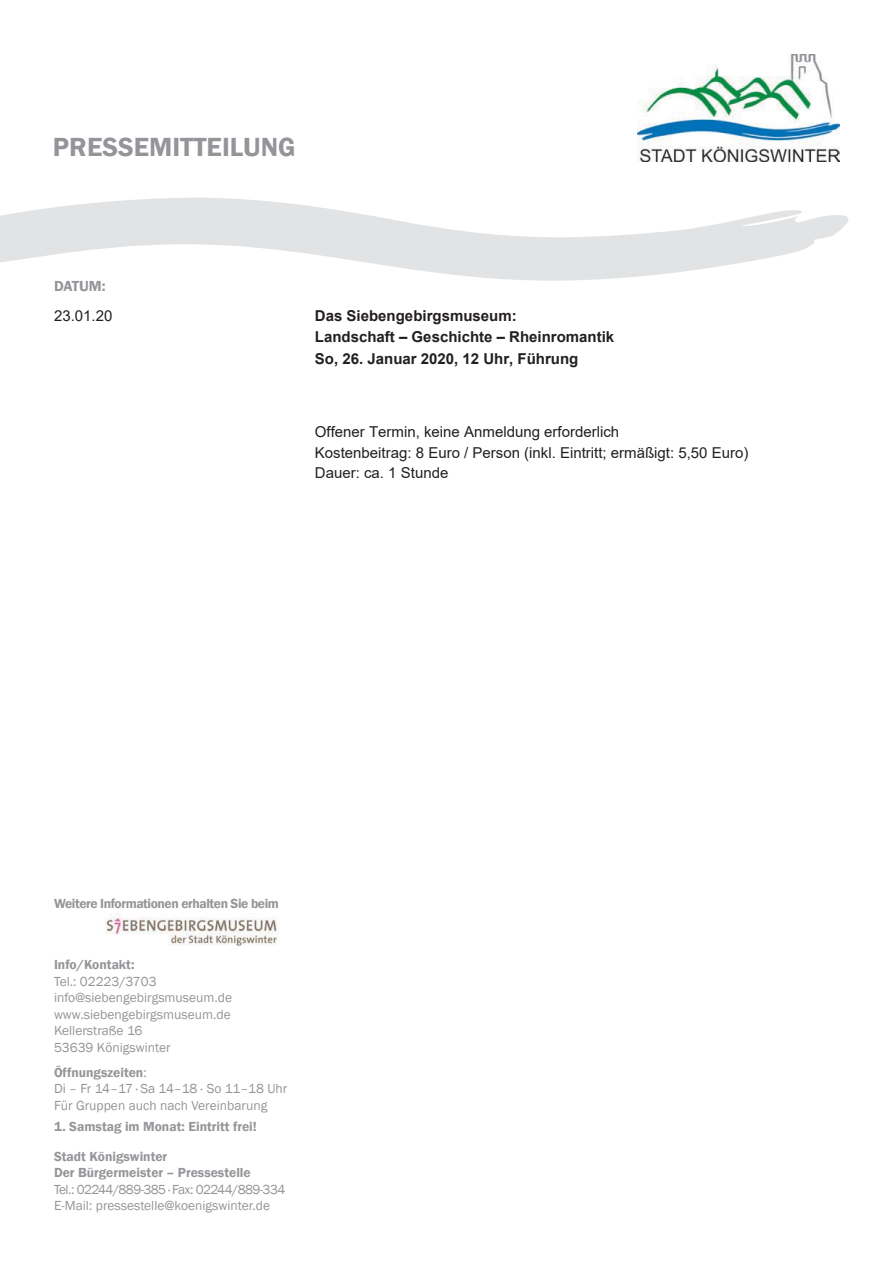
<style>
.page{position:relative;width:893px;height:1263px;background:#fff}
.page>*{position:absolute;margin:0;border:0;box-sizing:border-box;transform-origin:0 0}
.t1{font:600 27px "Franklin Gothic";color:#939598}
.t2{font:15px/20.4px "Arial";color:#231f20}
.t3{font:700 15px/21.5px "Arial";color:#231f20}
.t4{font:600 15px "Franklin Gothic";letter-spacing:-.01em;color:#939598}
.t5{font:13.5px/16.5px "Franklin Gothic";color:#939598}
.t6{font:600 13.5px/16.5px "Franklin Gothic";color:#939598}
.t7{font:600 13.5px "Franklin Gothic";letter-spacing:-.03em;color:#939598}
.s1{font-weight:600}
</style>
<div class="page">
<img style="left:638px;top:54px;width:201px;height:108px">
<svg style="left:0;top:198px;width:849px;height:83px;fill:#e2e3e4"></svg>
<img style="left:105px;top:913px;width:173px;height:33px">
<h1 class="t1" style="left:53px;top:131px;width:244px">PRESSEMITTEILUNG</h1>
<p class="t4" style="left:54px;top:278px;width:53px">DATUM:</p>
<p class="t2" style="left:54px;top:306px;width:60px">23.01.20</p>
<p class="t3" style="left:315px;top:305px;width:301px">Das Siebengebirgsmuseum:<br>Landschaft – Geschichte – Rheinromantik<br>So, 26. Januar 2020, 12 Uhr, Führung</p>
<p class="t2" style="left:315px;top:422px;width:435px">Offener Termin, keine Anmeldung erforderlich<br>Kostenbeitrag: 8 Euro / Person (inkl. Eintritt; ermäßigt: 5,50 Euro)<br>Dauer: ca. 1 Stunde</p>
<p class="t7" style="left:54px;top:895px;width:227px">Weitere Informationen erhalten Sie beim</p>
<p class="t6" style="left:54px;top:956px;width:82px">Info/Kontakt:</p>
<p class="t5" style="left:54px;top:973px;width:180px">Tel.: 02223/3703 info@siebengebirgsmuseum.de www.siebengebirgsmuseum.de<br>Kellerstraße 16<br>53639 Königswinter</p>
<p class="t5" style="left:54px;top:1064px;width:235px"><span class="s1">Öffnungszeiten</span>:<br>Di – Fr 14–17 · Sa 14–18 · So 11–18 Uhr<br>Für Gruppen auch nach Vereinbarung</p>
<p class="t6" style="left:54px;top:1118px;width:204px">1. Samstag im Monat: Eintritt frei!</p>
<p class="t6" style="left:54px;top:1148px;width:198px">Stadt Königswinter<br>Der Bürgermeister – Pressestelle</p>
<p class="t5" style="left:54px;top:1181px;width:233px">Tel.: 02244/889-385 · Fax: 02244/889-334<br>E-Mail: pressestelle@koenigswinter.de</p>
</div>
